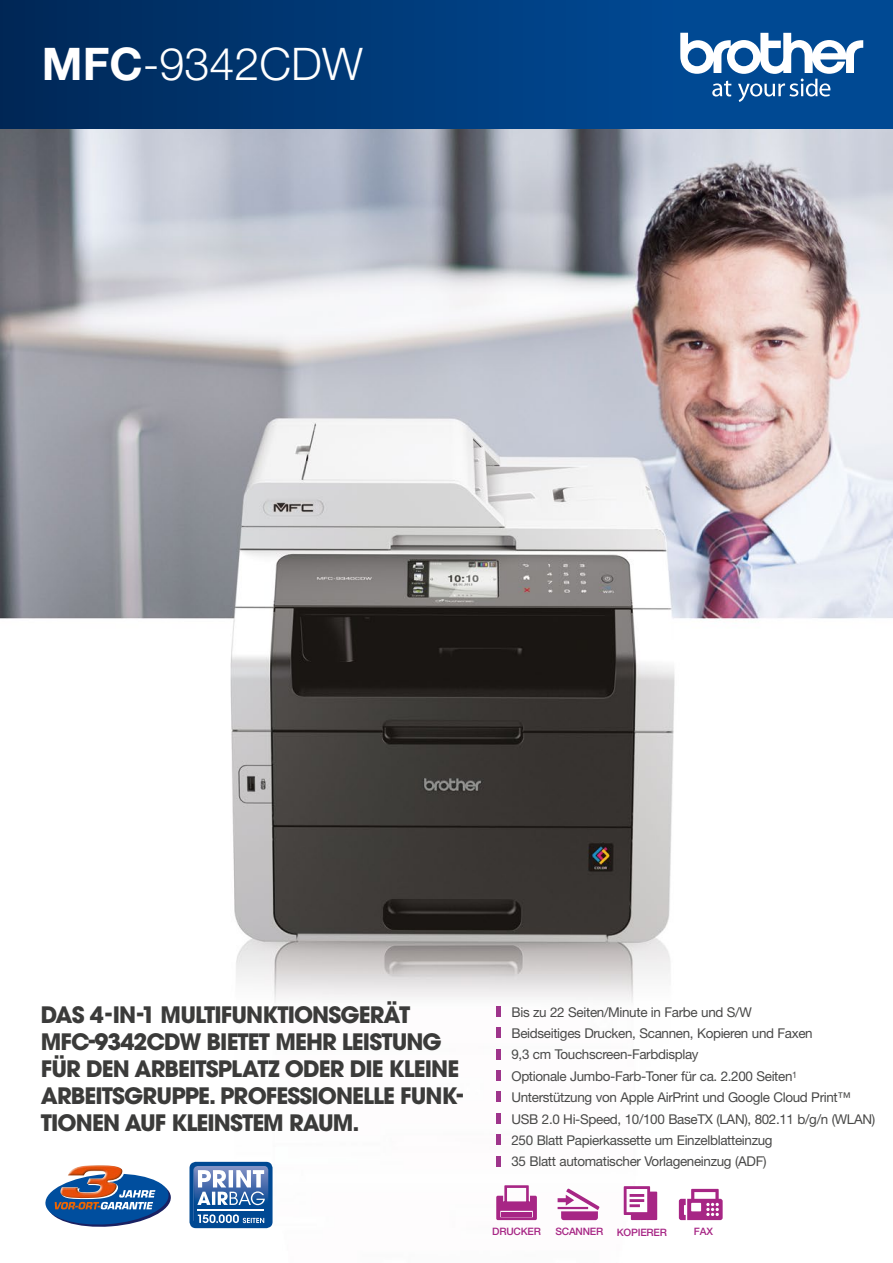
<style>
.page{position:relative;width:893px;height:1263px;background:#fff}
.page>*{position:absolute;margin:0;border:0;box-sizing:border-box;transform-origin:0 0}
.t1{font:300 45px "Helvetica Neue LT";color:#fff}
.t2{font:700 22.5px/27px "ITC Avant Garde Std";letter-spacing:-.04em;color:#3b3b3a}
.t3{font:13.5px/21.5px "Helvetica Neue LT";letter-spacing:-.025em;color:#494948}
.t4{font:500 10.2px "Helvetica Neue";letter-spacing:-.02em;color:#a72685}
.s1{font-weight:700}
</style>
<div class="page">
<img style="left:0;top:128px;width:893px;height:1101px">
<div style="left:680px;top:0;width:213px;height:128px;background:#004993"></div>
<div style="left:0;top:0;width:680px;height:128px;background:linear-gradient(to right,#002756,#004994)"></div>
<svg style="left:680px;top:33px;width:183px;height:69px"></svg>
<svg style="left:558px;top:1188px;width:41px;height:32px"></svg>
<svg style="left:679px;top:1189px;width:44px;height:31px"></svg>
<svg style="left:496px;top:1185px;width:41px;height:35px"></svg>
<hr style="left:501px;top:1212px;width:31px;height:4px;background:#a72685">
<svg style="left:624px;top:1186px;width:33px;height:34px"></svg>
<div style="left:496px;top:1006px;width:5px;height:11px;background:#9e348b"></div>
<div style="left:496px;top:1027px;width:5px;height:11px;background:#9e348b"></div>
<div style="left:496px;top:1049px;width:5px;height:10px;background:#9e348b"></div>
<div style="left:496px;top:1070px;width:5px;height:11px;background:#9e348b"></div>
<div style="left:496px;top:1091px;width:5px;height:11px;background:#9e348b"></div>
<div style="left:496px;top:1113px;width:5px;height:10px;background:#9e348b"></div>
<div style="left:496px;top:1134px;width:5px;height:11px;background:#9e348b"></div>
<div style="left:496px;top:1156px;width:5px;height:10px;background:#9e348b"></div>
<img style="left:68px;top:1165px;width:38px;height:1px">
<svg style="left:45px;top:1166px;width:126px;height:61px"></svg>
<div style="left:189px;top:1162px;width:84px;height:66px;background:#004993;border-radius:6px"></div>
<img style="left:194px;top:1166px;width:74px;height:58px">
<hr style="left:198px;top:1209px;width:66px;height:2px;background:#fff">
<svg style="left:197px;top:1170px;width:68px;height:35px"></svg>
<svg style="left:198px;top:1214px;width:66px;height:9px"></svg>
<h1 class="t1" style="left:42px;top:36px;width:322px"><span class="s1">MFC</span>-9342CDW</h1>
<h2 class="t2" style="left:41px;top:1000px;width:424px">DAS 4-IN-1 MULTIFUNKTIONSGERÄT MFC-9342CDW BIETET MEHR LEISTUNG FÜR DEN ARBEITSPLATZ ODER DIE KLEINE ARBEITSGRUPPE. PROFESSIONELLE FUNK-TIONEN AUF KLEINSTEM RAUM.</h2>
<p class="t3" style="left:511px;top:1001px;width:365px">Bis zu 22 Seiten/Minute in Farbe und S/W<br>Beidseitiges Drucken, Scannen, Kopieren und Faxen<br>9,3 cm Touchscreen-Farbdisplay<br>Optionale Jumbo-Farb-Toner für ca. 2.200 Seiten<sup>1<br></sup>Unterstützung von Apple AirPrint und Google Cloud Print™ USB 2.0 Hi-Speed, 10/100 BaseTX (LAN), 802.11 b/g/n (WLAN)<br>250 Blatt Papierkassette um Einzelblatteinzug<br>35 Blatt automatischer Vorlageneinzug (ADF)</p>
<p class="t4" style="left:492px;top:1225px;width:50px">DRUCKER</p>
<p class="t4" style="left:555px;top:1225px;width:49px">SCANNER</p>
<p class="t4" style="left:617px;top:1226px;width:52px">KOPIERER</p>
<p class="t4" style="left:694px;top:1225px;width:21px">FAX</p>
</div>
